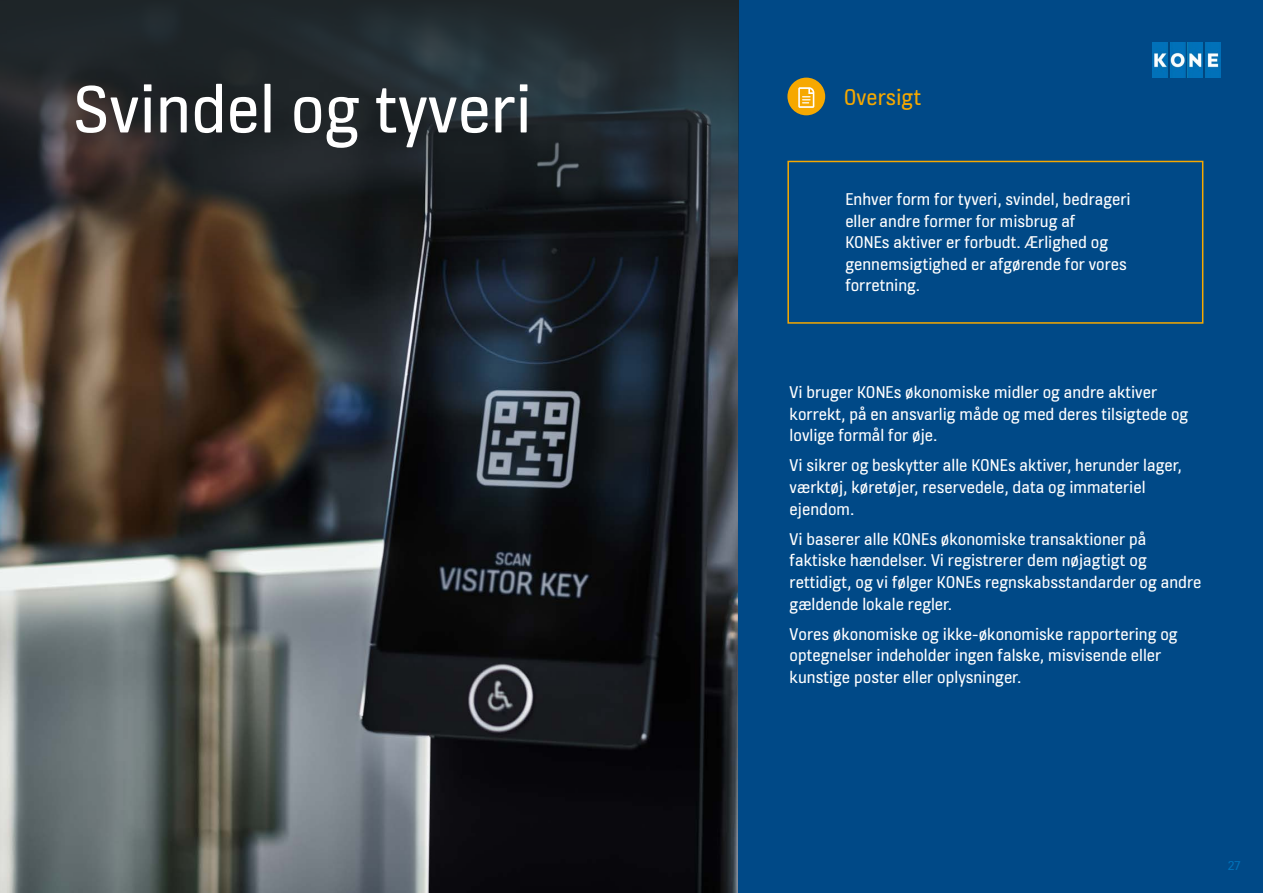
<style>
.page{position:relative;width:1263px;height:893px;background:#fff}
.page>*{position:absolute;margin:0;border:0;box-sizing:border-box;transform-origin:0 0}
.t1{font:72px "KONE Information";color:#fff}
.t2{font:24px "KONE Information";color:#f6a800}
.t3{font:18px/21.6px "KONE Information";color:#fff}
.t4{font:13.5px "KONE Information";color:#0071b9}
</style>
<div class="page">
<img style="left:0;top:281px;width:738px;height:612px">
<div style="left:738px;top:0;width:525px;height:893px;background:#004987"></div>
<div style="left:787px;top:78px;width:38px;height:37px;background:#f6a800;border-radius:50%"></div>
<svg style="left:798px;top:87px;width:16px;height:21px"></svg>
<div style="left:787px;top:161px;width:416px;height:163px;border:2px solid #f6a800"></div>
<svg style="left:0;top:0;width:738px;height:281px;background:#25292b"></svg>
<img style="left:1152px;top:43px;width:68px;height:34px">
<h1 class="t1" style="left:73px;top:59px;width:460px">Svindel og tyveri</h1>
<h2 class="t2" style="left:844px;top:80px;width:79px">Oversigt</h2>
<p class="t3" style="left:845px;top:189px;width:287px">Enhver form for tyveri, svindel, bedrageri eller andre former for misbrug af<br>KONEs aktiver er forbudt. Ærlighed og gennemsigtighed er afgørende for vores forretning.</p>
<p class="t3" style="left:790px;top:382px;width:400px">Vi bruger KONEs økonomiske midler og andre aktiver korrekt, på en ansvarlig måde og med deres tilsigtede og lovlige formål for øje.</p>
<p class="t3" style="left:790px;top:456px;width:394px">Vi sikrer og beskytter alle KONEs aktiver, herunder lager, værktøj, køretøjer, reservedele, data og immateriel ejendom.</p>
<p class="t3" style="left:790px;top:529px;width:413px">Vi baserer alle KONEs økonomiske transaktioner på faktiske hændelser. Vi registrerer dem nøjagtigt og rettidigt, og vi følger KONEs regnskabsstandarder og andre gældende lokale regler.</p>
<p class="t3" style="left:790px;top:624px;width:389px">Vores økonomiske og ikke-økonomiske rapportering og optegnelser indeholder ingen falske, misvisende eller kunstige poster eller oplysninger.</p>
<p class="t4" style="left:1228px;top:856px;width:14px">27</p>
</div>
